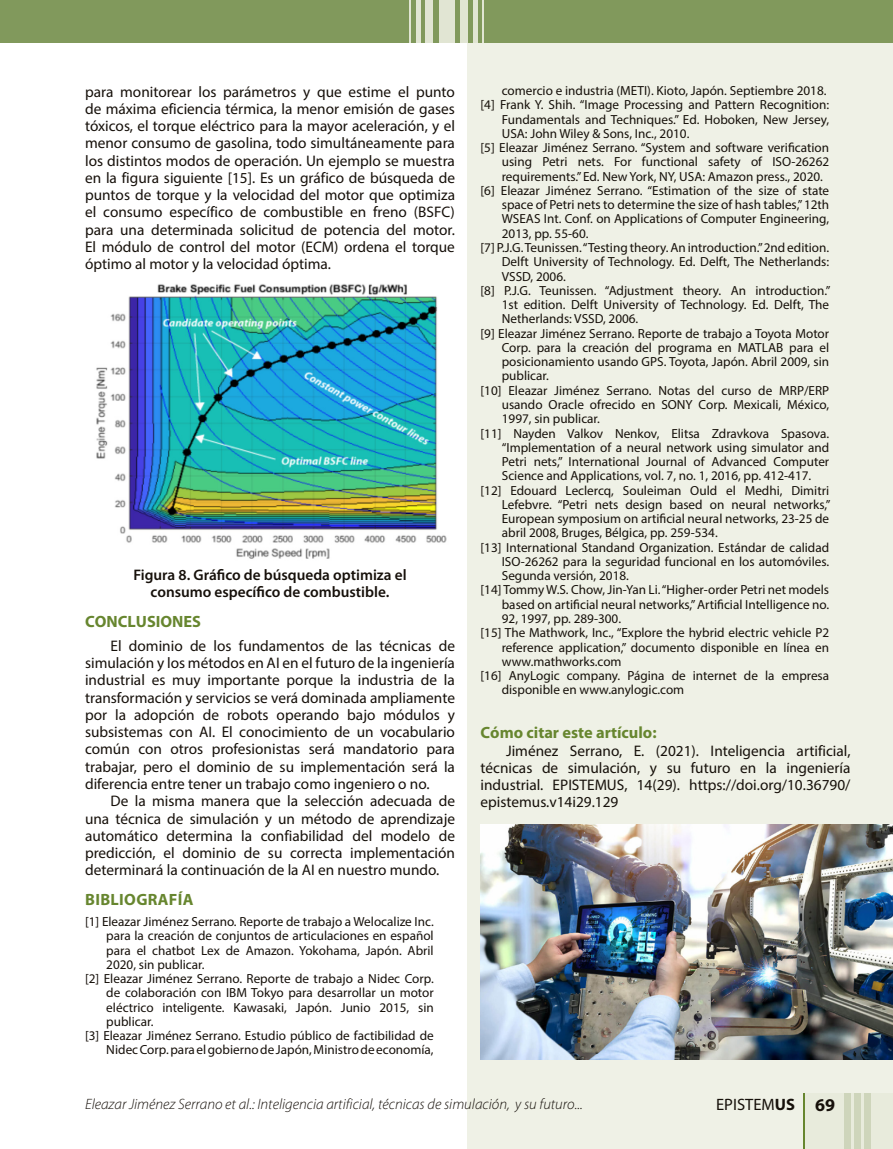
<style>
.page{position:relative;width:893px;height:1149px;background:#fff}
.page>*{position:absolute;margin:0;border:0;box-sizing:border-box;transform-origin:0 0}
.t1{font:16.5px "Myriad Pro";color:#16100a}
.t2{font:700 16.35px "Myriad Pro";color:#67862f}
.t3{font:700 16.35px "Myriad Pro";letter-spacing:.02em;color:#67862f}
.t4{font:15.3px/17.2px "Myriad Pro";color:#16100a;text-align:justify}
.t5{font:600 15.3px/17.2px "Myriad Pro";color:#16100a;text-align:center}
.t6{font:italic 300 15px "Myriad Pro";color:#16100a}
.t7{font:13.2px "Myriad Pro";color:#16100a}
.s1{font-weight:700}
.s2{font-weight:700;font-size:18px}
</style>
<div class="page">
<div style="left:468px;top:0;width:425px;height:1148px;background:#eff1e6"></div>
<div style="left:0;top:0;width:893px;height:43px;background:#81995c"></div>
<div style="left:439px;top:0;width:16px;height:43px;background:#e1e5d3"></div>
<div style="left:460px;top:0;width:8px;height:43px;background:#e1e5d3"></div>
<div style="left:426px;top:0;width:7px;height:43px;background:#e1e5d3"></div>
<hr style="left:473px;top:0;width:4px;height:43px;background:#e1e5d3">
<hr style="left:482px;top:0;width:2px;height:43px;background:#e1e5d3">
<hr style="left:409px;top:0;width:1px;height:43px;background:#e1e5d3">
<hr style="left:416px;top:0;width:4px;height:43px;background:#e1e5d3">
<img style="left:480px;top:824px;width:413px;height:235px">
<img style="left:96px;top:284px;width:351px;height:275px">
<div style="left:804px;top:1092px;width:89px;height:56px;background:#e8ebdc"></div>
<div style="left:845px;top:1092px;width:6px;height:56px;background:#ced5bb"></div>
<div style="left:854px;top:1092px;width:6px;height:56px;background:#ced5bb"></div>
<div style="left:864px;top:1092px;width:6px;height:56px;background:#ced5bb"></div>
<hr style="left:804px;top:1092px;width:1px;height:56px;background:#67862f">
<p class="t4" style="left:85px;top:83px;width:371px">para monitorear los parámetros y que estime el punto de máxima eficiencia térmica, la menor emisión de gases tóxicos, el torque eléctrico para la mayor aceleración, y el menor consumo de gasolina, todo simultáneamente para los distintos modos de operación. Un ejemplo se muestra en la figura siguiente [15]. Es un gráfico de búsqueda de puntos de torque y la velocidad del motor que optimiza el consumo específico de combustible en freno (BSFC) para una determinada solicitud de potencia del motor.<br>El módulo de control del motor (ECM) ordena el torque óptimo al motor y la velocidad óptima.</p>
<p class="t5" style="left:133px;top:565px;width:275px">Figura 8. Gráfico de búsqueda optimiza el consumo específico de combustible.</p>
<p class="t2" style="left:85px;top:611px;width:118px">CONCLUSIONES</p>
<p class="t4" style="left:85px;top:636px;width:371px;text-indent:26px">El dominio de los fundamentos de las técnicas de simulación y los métodos en AI en el futuro de la ingeniería industrial es muy importante porque la industria de la transformación y servicios se verá dominada ampliamente por la adopción de robots operando bajo módulos y subsistemas con AI. El conocimiento de un vocabulario común con otros profesionistas será mandatorio para trabajar, pero el dominio de su implementación será la diferencia entre tener un trabajo como ingeniero o no.</p>
<p class="t4" style="left:85px;top:792px;width:371px;text-indent:26px">De la misma manera que la selección adecuada de una técnica de simulación y un método de aprendizaje automático determina la confiabilidad del modelo de predicción, el dominio de su correcta implementación determinará la continuación de la AI en nuestro mundo.</p>
<p class="t3" style="left:85px;top:888px;width:110px">BIBLIOGRAFÍA</p>
<p class="t7" style="left:85px;top:913px;width:350px">[1] Eleazar Jiménez Serrano. Reporte de trabajo a Welocalize Inc.</p>
<p class="t7" style="left:106px;top:927px;width:329px">para la creación de conjuntos de articulaciones en español</p>
<p class="t7" style="left:106px;top:941px;width:329px">para el chatbot Lex de Amazon. Yokohama, Japón. Abril</p>
<p class="t7" style="left:106px;top:955px;width:100px">2020, sin publicar.</p>
<p class="t7" style="left:85px;top:970px;width:350px">[2] Eleazar Jiménez Serrano. Reporte de trabajo a Nidec Corp.</p>
<p class="t7" style="left:106px;top:984px;width:329px">de colaboración con IBM Tokyo para desarrollar un motor</p>
<p class="t7" style="left:106px;top:998px;width:329px">eléctrico inteligente. Kawasaki, Japón. Junio 2015, sin</p>
<p class="t7" style="left:106px;top:1013px;width:49px">publicar.</p>
<p class="t7" style="left:85px;top:1027px;width:350px">[3] Eleazar Jiménez Serrano. Estudio público de factibilidad de</p>
<p class="t7" style="left:106px;top:1041px;width:329px">Nidec Corp. para el gobierno de Japón, Ministro de economía,</p>
<p class="t7" style="left:502px;top:82px;width:326px">comercio e industria (METI). Kioto, Japón. Septiembre 2018.</p>
<p class="t7" style="left:480px;top:97px;width:350px">[4] Frank Y. Shih. “Image Processing and Pattern Recognition:</p>
<p class="t7" style="left:502px;top:111px;width:329px">Fundamentals and Techniques.” Ed. Hoboken, New Jersey,</p>
<p class="t7" style="left:502px;top:125px;width:189px">USA: John Wiley &amp; Sons, Inc., 2010.</p>
<p class="t7" style="left:480px;top:139px;width:350px">[5] Eleazar Jiménez Serrano. “System and software verification</p>
<p class="t7" style="left:502px;top:154px;width:329px">using Petri nets. For functional safety of ISO-26262</p>
<p class="t7" style="left:502px;top:168px;width:323px">requirements.” Ed. New York, NY, USA: Amazon press., 2020.</p>
<p class="t7" style="left:480px;top:182px;width:350px">[6] Eleazar Jiménez Serrano. “Estimation of the size of state</p>
<p class="t7" style="left:502px;top:196px;width:329px">space of Petri nets to determine the size of hash tables,” 12th</p>
<p class="t7" style="left:502px;top:211px;width:329px">WSEAS Int. Conf. on Applications of Computer Engineering,</p>
<p class="t7" style="left:502px;top:225px;width:88px">2013, pp. 55-60.</p>
<p class="t7" style="left:480px;top:239px;width:350px">[7] P.J.G. Teunissen. “Testing theory. An introduction.” 2nd edition.</p>
<p class="t7" style="left:502px;top:253px;width:329px">Delft University of Technology. Ed. Delft, The Netherlands:</p>
<p class="t7" style="left:502px;top:268px;width:66px">VSSD, 2006.</p>
<p class="t7" style="left:480px;top:282px;width:351px">[8] P.J.G. Teunissen. “Adjustment theory. An introduction.”</p>
<p class="t7" style="left:502px;top:296px;width:329px">1st edition. Delft University of Technology. Ed. Delft, The</p>
<p class="t7" style="left:502px;top:311px;width:138px">Netherlands: VSSD, 2006.</p>
<p class="t7" style="left:480px;top:325px;width:350px">[9] Eleazar Jiménez Serrano. Reporte de trabajo a Toyota Motor</p>
<p class="t7" style="left:502px;top:339px;width:329px">Corp. para la creación del programa en MATLAB para el</p>
<p class="t7" style="left:502px;top:353px;width:329px">posicionamiento usando GPS. Toyota, Japón. Abril 2009, sin</p>
<p class="t7" style="left:502px;top:368px;width:49px">publicar.</p>
<p class="t7" style="left:480px;top:382px;width:350px">[10] Eleazar Jiménez Serrano. Notas del curso de MRP/ERP</p>
<p class="t7" style="left:502px;top:396px;width:329px">usando Oracle ofrecido en SONY Corp. Mexicali, México,</p>
<p class="t7" style="left:502px;top:410px;width:100px">1997, sin publicar.</p>
<p class="t7" style="left:480px;top:425px;width:350px">[11] Nayden Valkov Nenkov, Elitsa Zdravkova Spasova.</p>
<p class="t7" style="left:502px;top:439px;width:329px">“Implementation of a neural network using simulator and</p>
<p class="t7" style="left:502px;top:453px;width:329px">Petri nets,” International Journal of Advanced Computer</p>
<p class="t7" style="left:502px;top:467px;width:311px">Science and Applications, vol. 7, no. 1, 2016, pp. 412-417.</p>
<p class="t7" style="left:480px;top:482px;width:350px">[12] Edouard Leclercq, Souleiman Ould el Medhi, Dimitri</p>
<p class="t7" style="left:502px;top:496px;width:330px">Lefebvre. “Petri nets design based on neural networks,”</p>
<p class="t7" style="left:502px;top:510px;width:329px">European symposium on artificial neural networks, 23-25 de</p>
<p class="t7" style="left:502px;top:524px;width:217px">abril 2008, Bruges, Bélgica, pp. 259-534.</p>
<p class="t7" style="left:480px;top:539px;width:350px">[13] International Standand Organization. Estándar de calidad</p>
<p class="t7" style="left:502px;top:553px;width:329px">ISO-26262 para la seguridad funcional en los automóviles.</p>
<p class="t7" style="left:502px;top:567px;width:129px">Segunda versión, 2018.</p>
<p class="t7" style="left:480px;top:581px;width:350px">[14] Tommy W.S. Chow, Jin-Yan Li. “Higher-order Petri net models</p>
<p class="t7" style="left:502px;top:596px;width:329px">based on artificial neural networks,” Artificial Intelligence no.</p>
<p class="t7" style="left:502px;top:610px;width:121px">92, 1997, pp. 289-300.</p>
<p class="t7" style="left:480px;top:624px;width:350px">[15] The Mathwork, Inc., “Explore the hybrid electric vehicle P2</p>
<p class="t7" style="left:502px;top:638px;width:329px">reference application,” documento disponible en línea en</p>
<p class="t7" style="left:502px;top:653px;width:121px">www.mathworks.com</p>
<p class="t7" style="left:480px;top:667px;width:350px">[16] AnyLogic company. Página de internet de la empresa</p>
<p class="t7" style="left:502px;top:681px;width:184px">disponible en www.anylogic.com</p>
<p class="t2" style="left:480px;top:722px;width:178px">Cómo citar este artículo:</p>
<p class="t4" style="left:480px;top:741px;width:371px;text-indent:26px">Jiménez Serrano, E. (2021). Inteligencia artificial, técnicas de simulación, y su futuro en la ingeniería industrial. EPISTEMUS, 14(29). https://doi.org/10.36790/ epistemus.v14i29.129</p>
<p class="t6" style="left:85px;top:1094px;width:499px">Eleazar Jiménez Serrano et al.: Inteligencia artificial, técnicas de simulación, y su futuro...</p>
<p class="t1" style="left:716px;top:1093px;width:120px">EPISTEM<span class="s1">US</span> <span class="s2">69</span></p>
</div>
